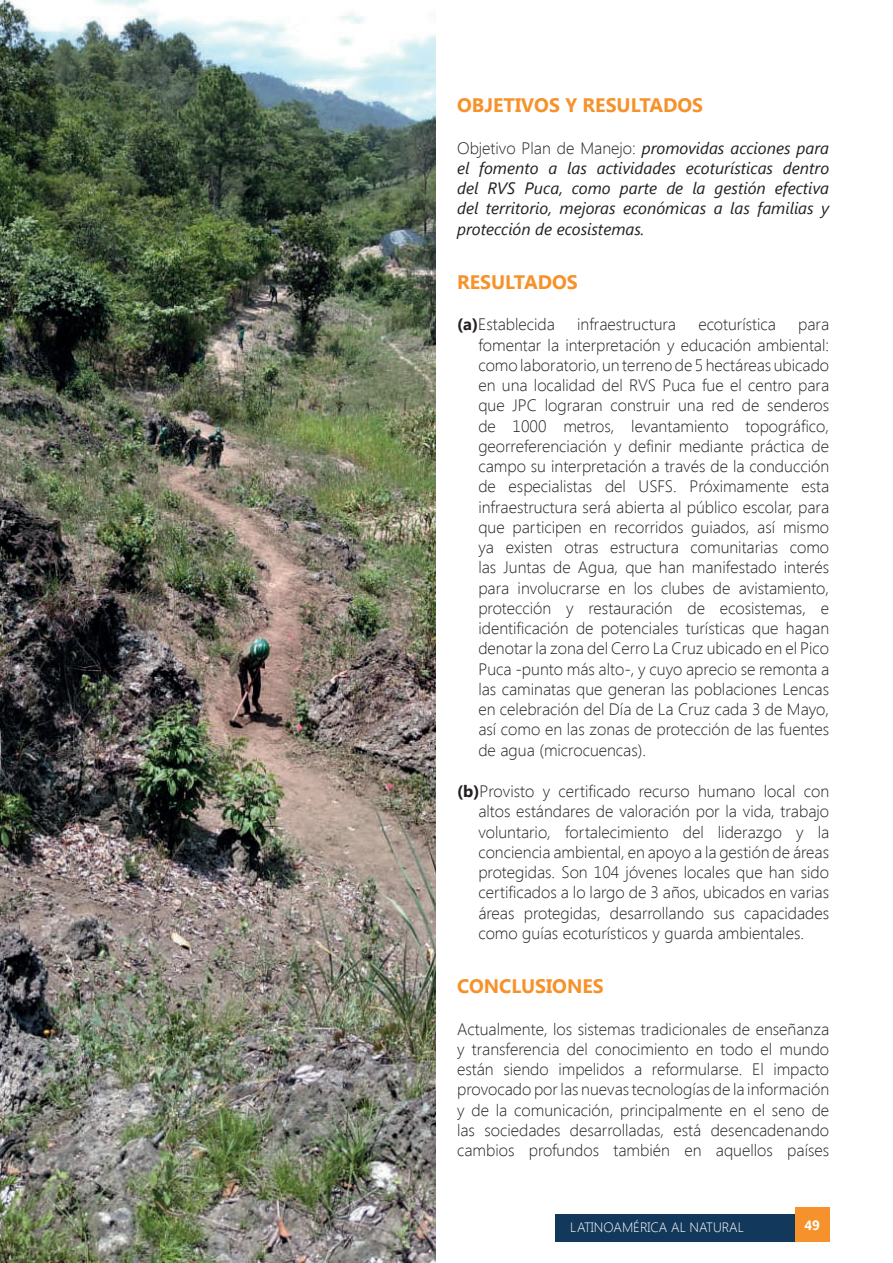
<style>
.page{position:relative;width:893px;height:1263px;background:#fff}
.page>*{position:absolute;margin:0;border:0;box-sizing:border-box;transform-origin:0 0}
.t1{font:700 19.5px "Segoe UI";color:#f6922b}
.t2{font:300 16.5px/20.2px "Segoe UI";color:#231f20;text-align:justify}
.t3{font:italic 16.5px/20.2px "Segoe UI";color:#231f20;text-align:justify}
.t4{font:300 13.5px "Segoe UI";color:#fff}
.t5{font:700 13.5px "Segoe UI";color:#fff}
.s1{font-weight:300;font-style:normal}
.s2{font-weight:700}
</style>
<div class="page">
<div style="left:555px;top:1214px;width:246px;height:28px;background:#12385b"></div>
<div style="left:795px;top:1208px;width:34px;height:34px;background:#f6922b"></div>
<img style="left:0;top:0;width:436px;height:1263px">
<p class="t1" style="left:457px;top:91px;width:248px">OBJETIVOS Y RESULTADOS</p>
<p class="t3" style="left:457px;top:137px;width:374px"><span class="s1">Objetivo Plan de Manejo:</span> promovidas acciones para el fomento a las actividades ecoturísticas dentro del RVS Puca, como parte de la gestión efectiva del territorio, mejoras económicas a las familias y protección de ecosistemas.</p>
<p class="t1" style="left:457px;top:268px;width:122px">RESULTADOS</p>
<p class="t2" style="left:457px;top:314px;width:99px"><span class="s2">(a)</span>Establecida</p>
<p class="t2" style="left:577px;top:314px;width:100px">infraestructura</p>
<p class="t2" style="left:698px;top:314px;width:79px">ecoturística</p>
<p class="t2" style="left:478px;top:314px;width:352px;text-indent:320px">para fomentar la interpretación y educación ambiental: como laboratorio, un terreno de 5 hectáreas ubicado en una localidad del RVS Puca fue el centro para que JPC lograran construir una red de senderos de 1000 metros, levantamiento topográfico, georreferenciación y definir mediante práctica de campo su interpretación a través de la conducción de especialistas del USFS. Próximamente esta infraestructura será abierta al público escolar, para que participen en recorridos guiados, así mismo ya existen otras estructura comunitarias como las Juntas de Agua, que han manifestado interés para involucrarse en los clubes de avistamiento, protección y restauración de ecosistemas, e identificación de potenciales turísticas que hagan denotar la zona del Cerro La Cruz ubicado en el Pico Puca -punto más alto-, y cuyo aprecio se remonta a las caminatas que generan las poblaciones Lencas en celebración del Día de La Cruz cada 3 de Mayo, así como en las zonas de protección de las fuentes de agua (microcuencas).</p>
<p class="t2" style="left:478px;top:780px;width:352px;text-indent:-21px"><span class="s2">(b)</span>Provisto y certificado recurso humano local con altos estándares de valoración por la vida, trabajo voluntario, fortalecimiento del liderazgo y la conciencia ambiental, en apoyo a la gestión de áreas protegidas. Son 104 jóvenes locales que han sido certificados a lo largo de 3 años, ubicados en varias áreas protegidas, desarrollando sus capacidades como guías ecoturísticos y guarda ambientales.</p>
<p class="t1" style="left:457px;top:972px;width:148px">CONCLUSIONES</p>
<p class="t2" style="left:457px;top:1018px;width:374px">Actualmente, los sistemas tradicionales de enseñanza y transferencia del conocimiento en todo el mundo están siendo impelidos a reformularse. El impacto provocado por las nuevas tecnologías de la información y de la comunicación, principalmente en el seno de las sociedades desarrolladas, está desencadenando cambios profundos también en aquellos países</p>
<p class="t4" style="left:570px;top:1218px;width:175px">LATINOAMÉRICA AL NATURAL</p>
<p class="t5" style="left:804px;top:1215px;width:17px">49</p>
</div>
